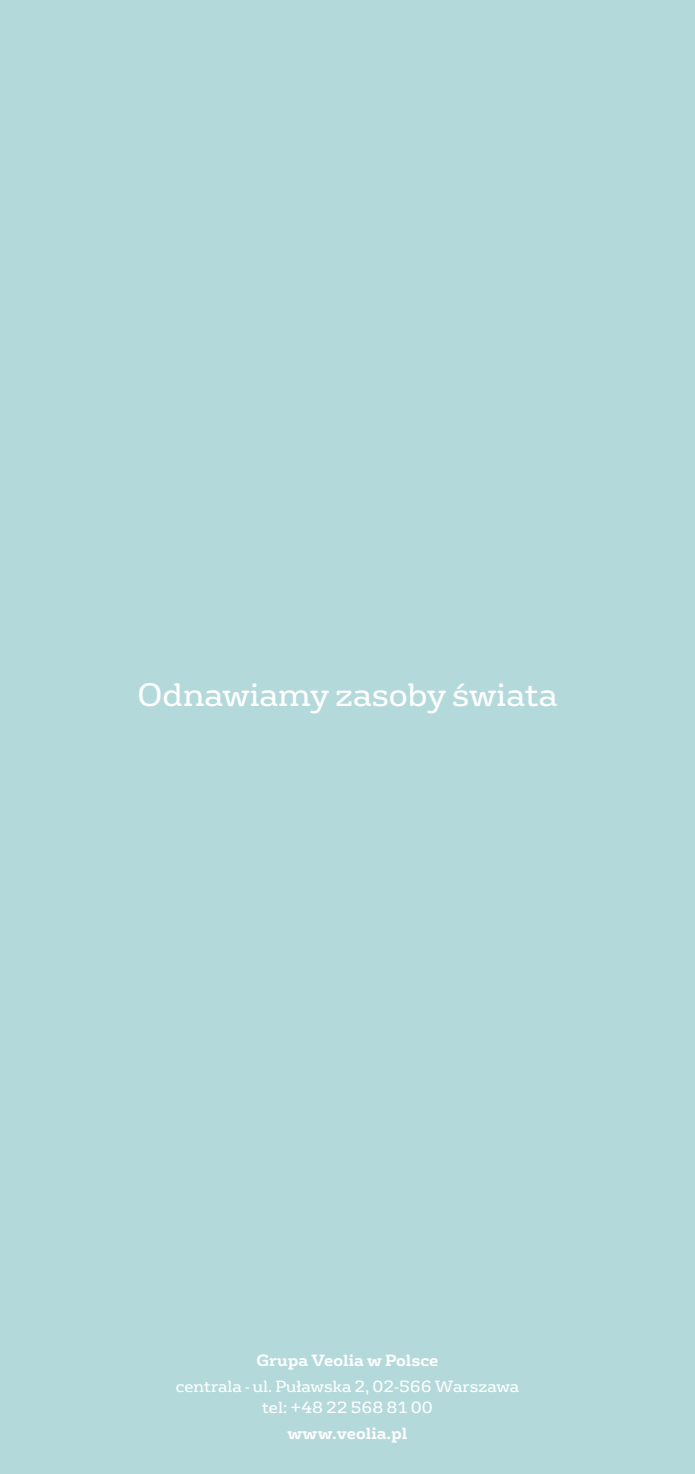
<style>
.page{position:relative;width:695px;height:1474px;background:#fff}
.page>*{position:absolute;margin:0;border:0;box-sizing:border-box;transform-origin:0 0}
.t1{font:31.5px "FS Rufus";color:#fff}
.t2{font:15.75px "FS Rufus";color:#fff}
.t3{font:700 15.75px "FS Rufus";color:#fff}
</style>
<div class="page">
<div style="left:0;top:0;width:694px;height:1473px;background:#b3d9db"></div>
<p class="t1" style="left:137px;top:669px;width:421px">Odnawiamy zasoby świata</p>
<p class="t3" style="left:256px;top:1346px;width:184px">Grupa Veolia w Polsce</p>
<p class="t2" style="left:176px;top:1373px;width:345px">centrala - ul. Puławska 2, 02-566 Warszawa</p>
<p class="t2" style="left:262px;top:1394px;width:172px">tel: +48 22 568 81 00</p>
<p class="t3" style="left:287px;top:1419px;width:121px">www.veolia.pl</p>
</div>
